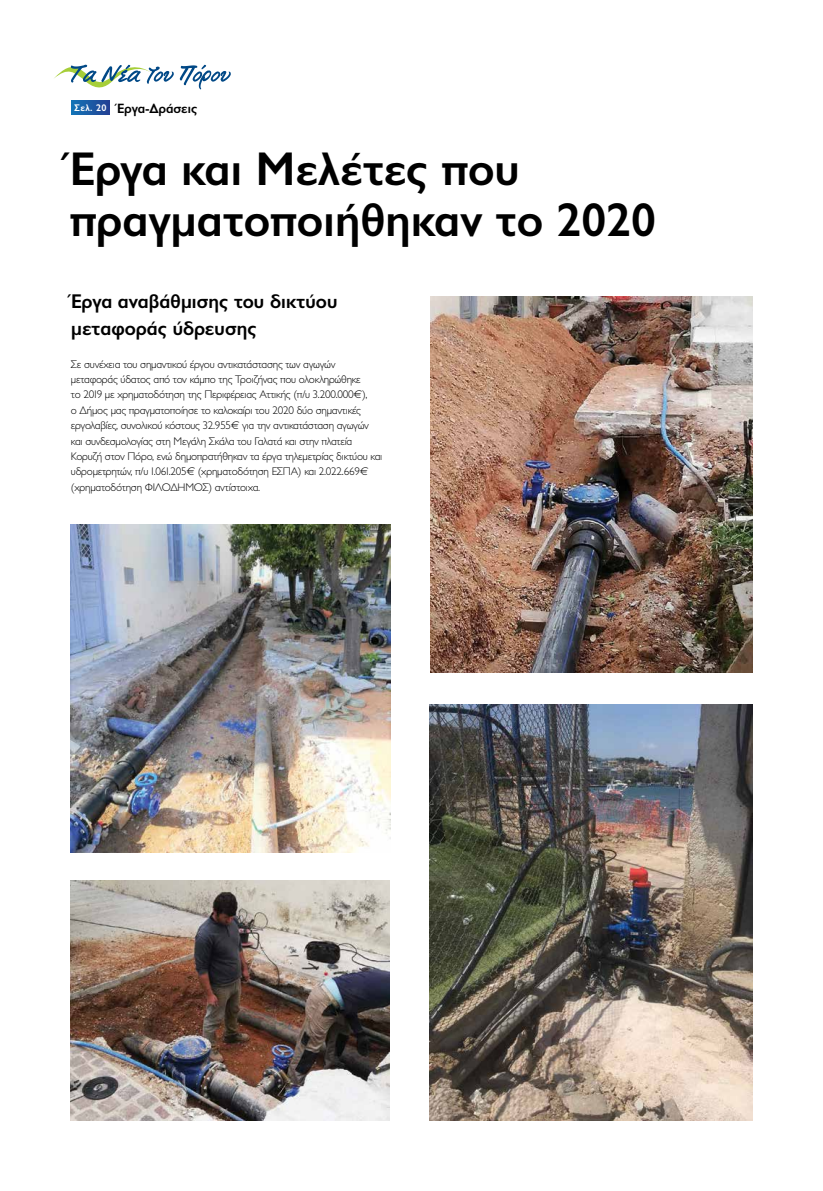
<style>
.page{position:relative;width:823px;height:1191px;background:#fff}
.page>*{position:absolute;margin:0;border:0;box-sizing:border-box;transform-origin:0 0}
.t1{font:600 47.6px/51px "Gill Sans Hel";letter-spacing:.005em;color:#000}
.t2{font:600 20px/27px "Gill Sans Hel";letter-spacing:.005em;color:#000}
.t3{font:600 13.6px "Gill Sans Hel";color:#000}
.t4{font:300 11.1px/15.4px "Gill Sans Hel";letter-spacing:-.02em;color:#000}
</style>
<div class="page">
<svg style="left:71px;top:100px;width:39px;height:15px"></svg>
<svg style="left:54px;top:64px;width:120px;height:24px"></svg>
<svg style="left:180px;top:65px;width:51px;height:24px"></svg>
<img style="left:429px;top:704px;width:322px;height:416px">
<img style="left:430px;top:296px;width:321px;height:376px">
<img style="left:71px;top:880px;width:318px;height:240px">
<img style="left:71px;top:525px;width:320px;height:327px">
<p class="t3" style="left:74px;top:101px;width:124px"><sup>Σελ.</sup> <sup>20</sup> Έργα-Δράσεις</p>
<h1 class="t1" style="left:70px;top:145px;width:587px">Έργα και Μελέτες που πραγματοποιήθηκαν το 2020</h1>
<h2 class="t2" style="left:71px;top:288px;width:268px">Έργα αναβάθμισης του δικτύου μεταφοράς ύδρευσης</h2>
<p class="t4" style="left:71px;top:356px;width:312px">Σε συνέχεια του σημαντικού έργου αντικατάστασης των αγωγών μεταφοράς ύδατος από τον κάμπο της Τροιζήνας που ολοκληρώθηκε<br>το 2019 με χρηματοδότηση της Περιφέρειας Αττικής (π/υ 3.200.000€),<br>ο Δήμος μας πραγματοποίησε το καλοκαίρι του 2020 δύο σημαντικές εργολαβίες, συνολικού κόστους 32.955€ για την αντικατάσταση αγωγών και συνδεσμολογίας στη Μεγάλη Σκάλα του Γαλατά και στην πλατεία Κορυζή στον Πόρο, ενώ δημοπρατήθηκαν τα έργα τηλεμετρίας δικτύου και υδρομετρητών, π/υ 1.061.205€ (χρηματοδότηση ΕΣΠΑ) και 2.022.669€ (χρηματοδότηση ΦΙΛΟΔΗΜΟΣ) αντίστοιχα.</p>
</div>
